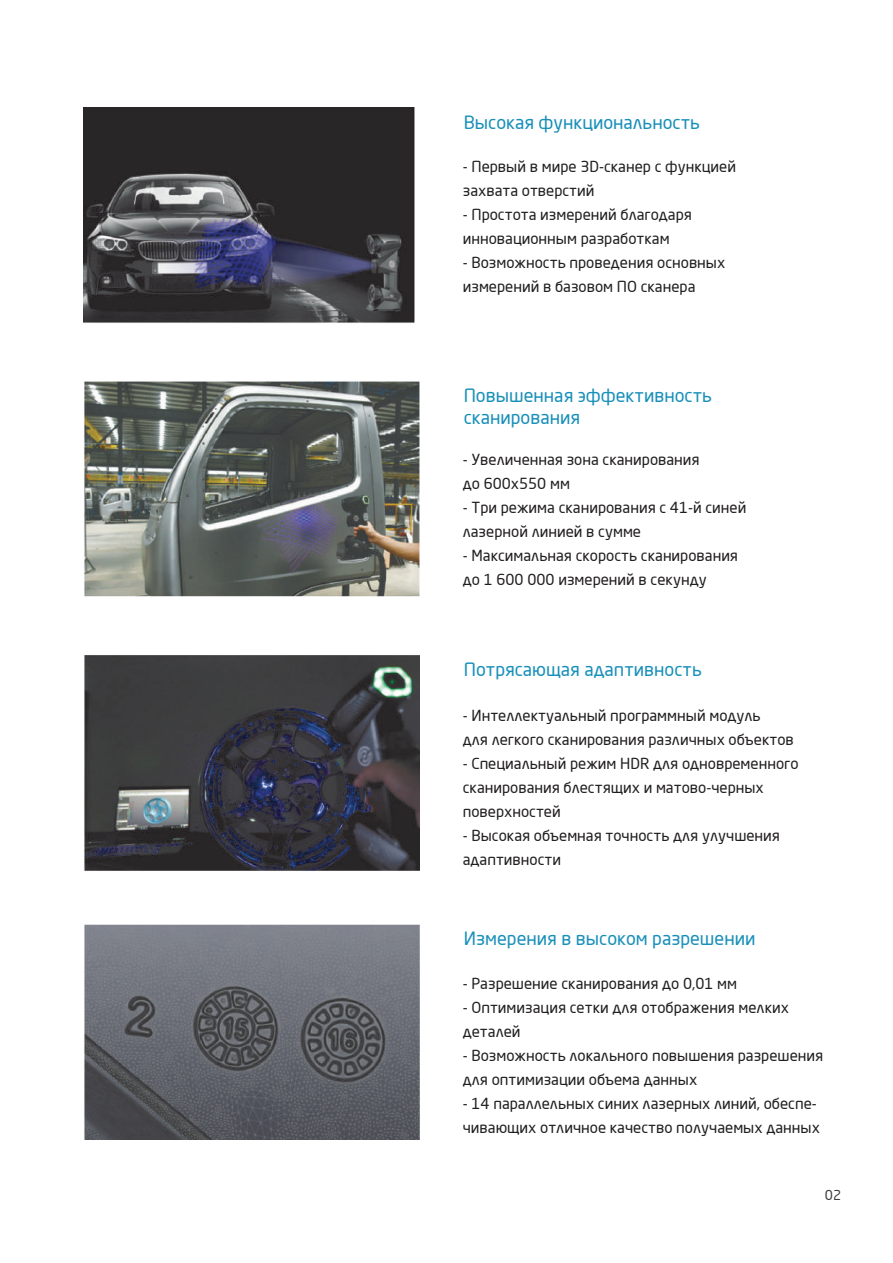
<style>
.page{position:relative;width:893px;height:1263px;background:#fff}
.page>*{position:absolute;margin:0;border:0;box-sizing:border-box;transform-origin:0 0}
.t1{font:18px/21.6px "Neo Sans Pro";color:#188fb9}
.t2{font:15px/24px "Neo Sans Pro";color:#211e1e}
.t3{font:13.5px "Neo Sans Pro";color:#3e3e3f}
</style>
<div class="page">
<img style="left:84px;top:108px;width:336px;height:1031px">
<p class="t1" style="left:464px;top:111px;width:238px">Высокая функциональность</p>
<p class="t2" style="left:463px;top:154px;width:275px">- Первый в мире 3D-сканер с функцией захвата отверстий</p>
<p class="t2" style="left:463px;top:202px;width:231px">- Простота измерений благодаря инновационным разработкам</p>
<p class="t2" style="left:463px;top:250px;width:264px">- Возможность проведения основных измерений в базовом ПО сканера</p>
<p class="t1" style="left:464px;top:384px;width:250px">Повышенная эффективность сканирования</p>
<p class="t2" style="left:463px;top:448px;width:238px">- Увеличенная зона сканирования до 600х550 мм</p>
<p class="t2" style="left:463px;top:496px;width:285px">- Три режима сканирования с 41-й синей лазерной линией в сумме</p>
<p class="t2" style="left:463px;top:544px;width:277px">- Максимальная скорость сканирования до 1 600 000 измерений в секунду</p>
<p class="t1" style="left:464px;top:658px;width:240px">Потрясающая адаптивность</p>
<p class="t2" style="left:463px;top:703px;width:333px">- Интеллектуальный программный модуль<br>для легкого сканирования различных объектов</p>
<p class="t2" style="left:463px;top:751px;width:337px">- Специальный режим HDR для одновременного сканирования блестящих и матово-черных поверхностей</p>
<p class="t2" style="left:463px;top:823px;width:319px">- Высокая объемная точность для улучшения адаптивности</p>
<p class="t1" style="left:464px;top:927px;width:293px">Измерения в высоком разрешении</p>
<p class="t2" style="left:463px;top:971px;width:276px">- Разрешение сканирования до 0,01 мм</p>
<p class="t2" style="left:463px;top:995px;width:328px">- Оптимизация сетки для отображения мелких деталей</p>
<p class="t2" style="left:463px;top:1043px;width:362px">- Возможность локального повышения разрешения для оптимизации объема данных</p>
<p class="t2" style="left:463px;top:1091px;width:359px">- 14 параллельных синих лазерных линий, обеспе&shy;чивающих отличное качество получаемых данных</p>
<p class="t3" style="left:825px;top:1187px;width:18px">02</p>
</div>
